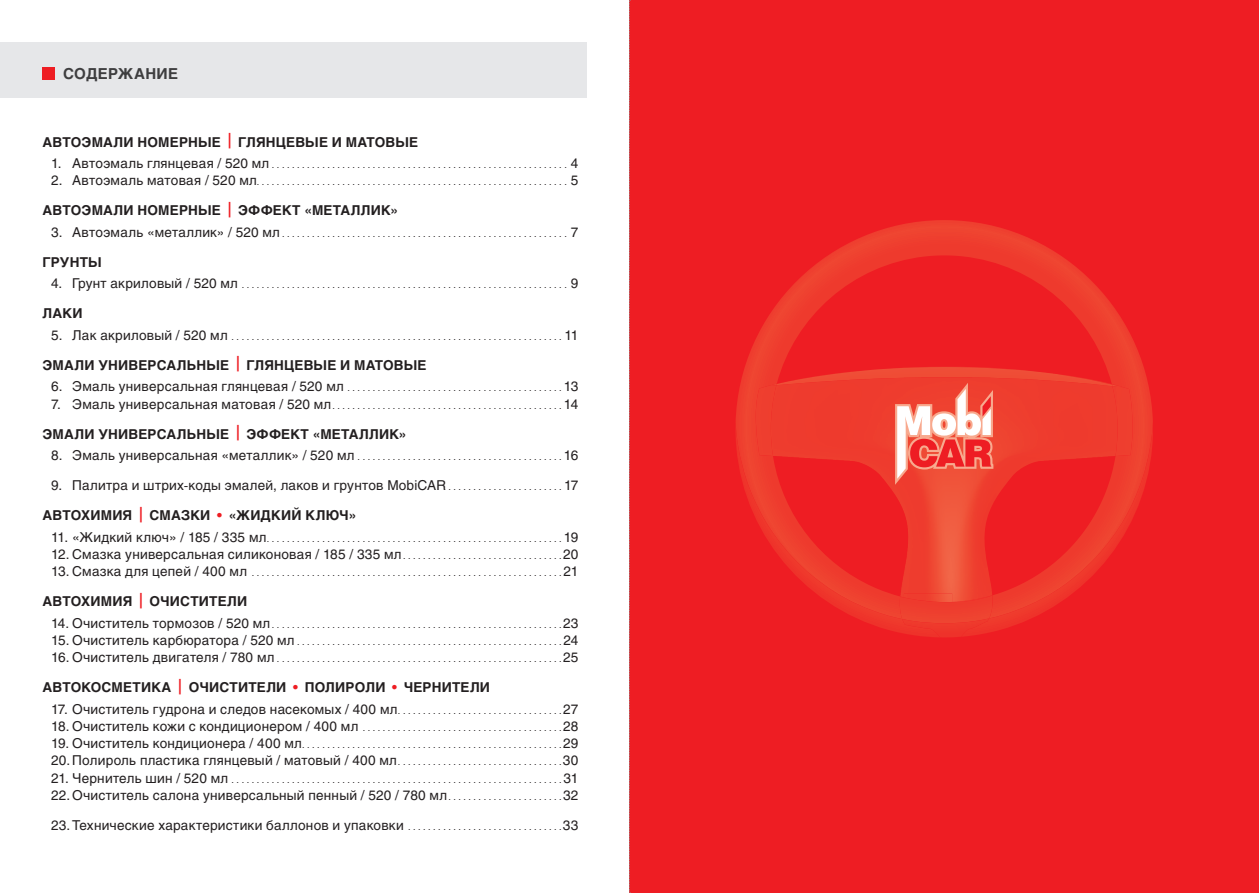
<style>
.page{position:relative;width:1259px;height:893px;background:#fff}
.page>*{position:absolute;margin:0;border:0;box-sizing:border-box;transform-origin:0 0}
.t1{font:700 15px "Helios";letter-spacing:.02em;color:#3e3e3f}
.t2{font:13.5px "Helios";letter-spacing:.02em;color:#231f20}
.t3{font:700 13.5px "Helios";letter-spacing:.015em;color:#231f20}
.t4{font:9px "Helios";color:#231f20}
.s1{font-size:20.25px;color:#ee1d23}
.s2{font-size:13.5px}
.s3{font-size:9px}
.s4{color:#ee1d23}
</style>
<div class="page">
<div style="left:629px;top:0;width:630px;height:893px;background:#ee1d23"></div>
<svg style="left:741px;top:220px;width:201px;height:163px"></svg>
<img style="left:776px;top:367px;width:336px;height:16px">
<svg style="left:735px;top:383px;width:418px;height:254px"></svg>
<div style="left:0;top:43px;width:587px;height:55px;background:#e6e7e9"></div>
<div style="left:43px;top:67px;width:12px;height:12px;background:#ee1d23"></div>
<svg style="left:629px;top:0;width:1px;height:893px"></svg>
<h1 class="t1" style="left:63px;top:65px;width:117px">СОДЕРЖАНИЕ</h1>
<h2 class="t3" style="left:43px;top:134px;width:377px">АВТОЭМАЛИ НОМЕРНЫЕ <span class="s1">|</span> ГЛЯНЦЕВЫЕ И МАТОВЫЕ</h2>
<p class="t4" style="left:51px;top:159px;width:529px"><span class="s2">1. Автоэмаль глянцевая / 520 мл</span> . . . . . . . . . . . . . . . . . . . . . . . . . . . . . . . . . . . . . . . . . . . . . . . . . . . . . . . . . . . <span class="s2">4</span></p>
<p class="t4" style="left:51px;top:177px;width:529px"><span class="s2">2. Автоэмаль матовая / 520 мл</span>. . . . . . . . . . . . . . . . . . . . . . . . . . . . . . . . . . . . . . . . . . . . . . . . . . . . . . . . . . . . . . <span class="s2">5</span></p>
<h2 class="t3" style="left:43px;top:203px;width:357px">АВТОЭМАЛИ НОМЕРНЫЕ <span class="s1">|</span> ЭФФЕКТ «МЕТАЛЛИК»</h2>
<p class="t4" style="left:51px;top:228px;width:529px"><span class="s2">3. Автоэмаль «металлик» / 520 мл</span> . . . . . . . . . . . . . . . . . . . . . . . . . . . . . . . . . . . . . . . . . . . . . . . . . . . . . . . . . <span class="s2">7</span></p>
<h2 class="t3" style="left:43px;top:254px;width:61px">ГРУНТЫ</h2>
<p class="t4" style="left:51px;top:280px;width:529px"><span class="s2">4. Грунт акриловый / 520 мл</span> . . . . . . . . . . . . . . . . . . . . . . . . . . . . . . . . . . . . . . . . . . . . . . . . . . . . . . . . . . . . . . . . . <span class="s2">9</span></p>
<h2 class="t3" style="left:43px;top:306px;width:41px">ЛАКИ</h2>
<p class="t4" style="left:51px;top:331px;width:529px"><span class="s2">5. Лак акриловый / 520 мл</span> . . . . . . . . . . . . . . . . . . . . . . . . . . . . . . . . . . . . . . . . . . . . . . . . . . . . . . . . . . . . . . . . . . <span class="s2">11</span></p>
<h2 class="t3" style="left:43px;top:357px;width:385px">ЭМАЛИ УНИВЕРСАЛЬНЫЕ <span class="s1">|</span> ГЛЯНЦЕВЫЕ И МАТОВЫЕ</h2>
<p class="t4" style="left:51px;top:383px;width:529px"><span class="s2">6. Эмаль универсальная глянцевая / 520 мл</span> . . . . . . . . . . . . . . . . . . . . . . . . . . . . . . . . . . . . . . . . . . . <span class="s2">13</span></p>
<p class="t4" style="left:51px;top:400px;width:529px"><span class="s2">7. Эмаль универсальная матовая / 520 мл</span>. . . . . . . . . . . . . . . . . . . . . . . . . . . . . . . . . . . . . . . . . . . . . . <span class="s2">14</span></p>
<h2 class="t3" style="left:43px;top:426px;width:365px">ЭМАЛИ УНИВЕРСАЛЬНЫЕ <span class="s1">|</span> ЭФФЕКТ «МЕТАЛЛИК»</h2>
<p class="t4" style="left:51px;top:452px;width:529px"><span class="s2">8. Эмаль универсальная «металлик» / 520 мл</span> . . . . . . . . . . . . . . . . . . . . . . . . . . . . . . . . . . . . . . . . . <span class="s2">16</span></p>
<h2 class="t2" style="left:51px;top:477px;width:529px">9. Палитра и штрих-коды эмалей, лаков и грунтов MobiCAR <span class="s3">. . . . . . . . . . . . . . . . . . . . . . .</span> 17</h2>
<h2 class="t3" style="left:43px;top:507px;width:315px">АВТОХИМИЯ <span class="s1">|</span> СМАЗКИ <span class="s4">•</span> «ЖИДКИЙ КЛЮЧ»</h2>
<p class="t4" style="left:51px;top:533px;width:529px"><span class="s2">11. «Жидкий ключ» / 185 / 335 мл</span>. . . . . . . . . . . . . . . . . . . . . . . . . . . . . . . . . . . . . . . . . . . . . . . . . . . . . . . . . . . <span class="s2">19</span></p>
<h2 class="t2" style="left:51px;top:546px;width:529px">12. Смазка универсальная силиконовая / 185 / 335 мл<span class="s3">. . . . . . . . . . . . . . . . . . . . . . . . . . . . . . . .</span>20</h2>
<p class="t4" style="left:51px;top:568px;width:529px"><span class="s2">13. Смазка для цепей / 400 мл</span> . . . . . . . . . . . . . . . . . . . . . . . . . . . . . . . . . . . . . . . . . . . . . . . . . . . . . . . . . . . . . . <span class="s2">21</span></p>
<h2 class="t3" style="left:43px;top:593px;width:206px">АВТОХИМИЯ <span class="s1">|</span> ОЧИСТИТЕЛИ</h2>
<p class="t4" style="left:51px;top:619px;width:529px"><span class="s2">14. Очиститель тормозов / 520 мл</span> . . . . . . . . . . . . . . . . . . . . . . . . . . . . . . . . . . . . . . . . . . . . . . . . . . . . . . . . . .<span class="s2">23</span></p>
<p class="t4" style="left:51px;top:636px;width:529px"><span class="s2">15. Очиститель карбюратора / 520 мл</span> . . . . . . . . . . . . . . . . . . . . . . . . . . . . . . . . . . . . . . . . . . . . . . . . . . . . . <span class="s2">24</span></p>
<p class="t4" style="left:51px;top:654px;width:529px"><span class="s2">16. Очиститель двигателя / 780 мл</span> . . . . . . . . . . . . . . . . . . . . . . . . . . . . . . . . . . . . . . . . . . . . . . . . . . . . . . . . .<span class="s2">25</span></p>
<h2 class="t3" style="left:43px;top:679px;width:449px">АВТОКОСМЕТИКА <span class="s1">|</span> ОЧИСТИТЕЛИ <span class="s4">•</span> ПОЛИРОЛИ <span class="s4">•</span> ЧЕРНИТЕЛИ</h2>
<h2 class="t2" style="left:51px;top:701px;width:529px">17. Очиститель гудрона и следов насекомых / 400 мл<span class="s3">. . . . . . . . . . . . . . . . . . . . . . . . . . . . . . . . .</span>27</h2>
<p class="t4" style="left:51px;top:722px;width:529px"><span class="s2">18. Очиститель кожи с кондиционером / 400 мл</span> . . . . . . . . . . . . . . . . . . . . . . . . . . . . . . . . . . . . . . . .<span class="s2">28</span></p>
<p class="t4" style="left:51px;top:740px;width:529px"><span class="s2">19. Очиститель кондиционера / 400 мл</span>. . . . . . . . . . . . . . . . . . . . . . . . . . . . . . . . . . . . . . . . . . . . . . . . . . . .<span class="s2">29</span></p>
<h2 class="t2" style="left:51px;top:753px;width:529px">20. Полироль пластика глянцевый / матовый / 400 мл<span class="s3">. . . . . . . . . . . . . . . . . . . . . . . . . . . . . . . . .</span>30</h2>
<p class="t4" style="left:51px;top:774px;width:529px"><span class="s2">21. Чернитель шин / 520 мл</span> . . . . . . . . . . . . . . . . . . . . . . . . . . . . . . . . . . . . . . . . . . . . . . . . . . . . . . . . . . . . . . . . . . <span class="s2">31</span></p>
<h2 class="t2" style="left:51px;top:787px;width:529px">22. Очиститель салона универсальный пенный / 520 / 780 мл<span class="s3">. . . . . . . . . . . . . . . . . . . . . . .</span>32</h2>
<h2 class="t2" style="left:51px;top:817px;width:529px">23. Технические характеристики баллонов и упаковки <span class="s3">. . . . . . . . . . . . . . . . . . . . . . . . . . . . . . .</span>33</h2>
</div>
